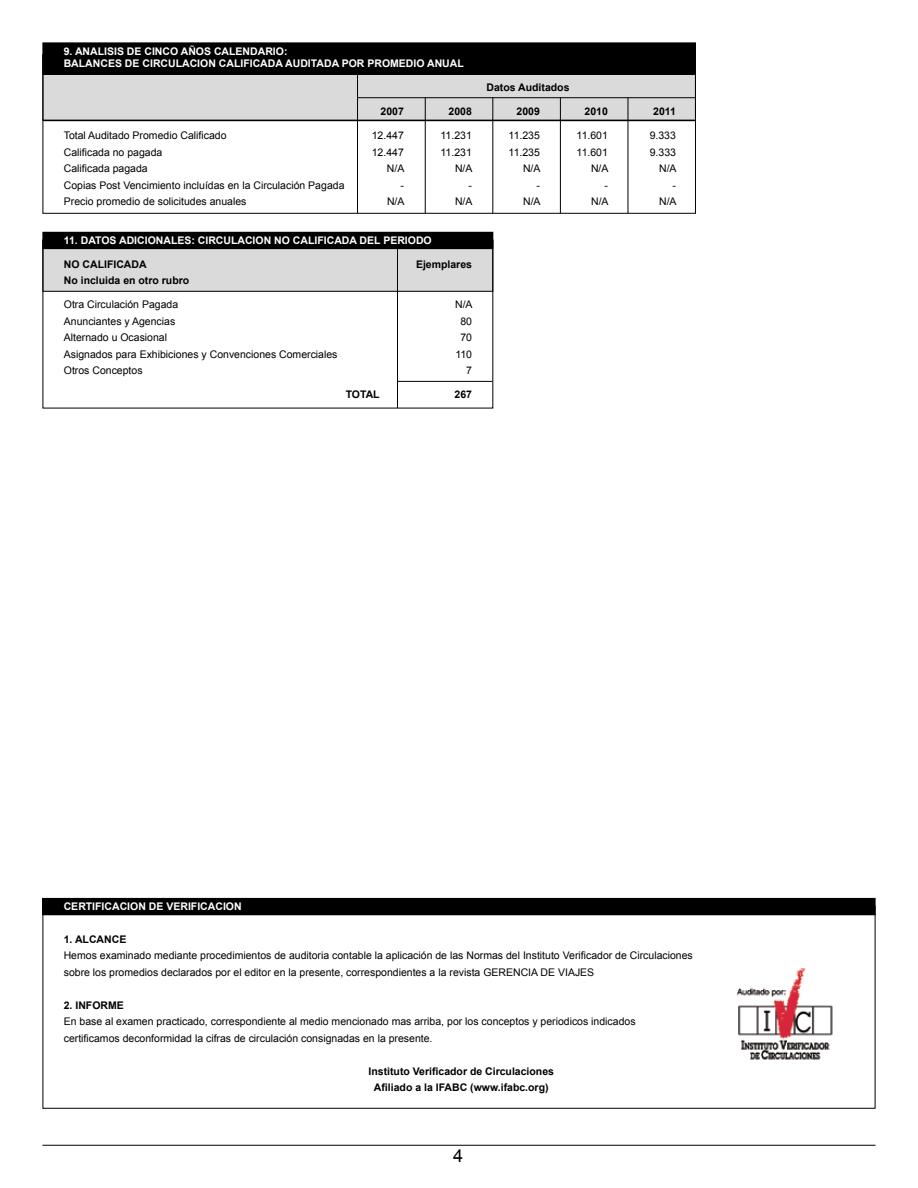
<style>
.page{position:relative;width:918px;height:1188px;background:#fff}
.page>*{position:absolute;margin:0;border:0;box-sizing:border-box;transform-origin:0 0}
.t1{font:18px "Arial";color:#000}
.t2{font:10.5px/16.5px "Arial";color:#000}
.t3{font:700 10.5px/16.5px "Arial";color:#000;text-align:center}
.t4{font:700 10.5px/12px "Arial";color:#fff}
</style>
<div class="page">
<hr style="left:42px;top:1145px;width:833px;height:1px;background:#000">
<div style="left:43px;top:55px;width:652px;height:65px;background:#dadada"></div>
<div style="left:43px;top:43px;width:652px;height:31px;background:#000"></div>
<div style="left:43px;top:43px;width:653px;height:32px;border:1px solid #000"></div>
<div style="left:43px;top:54px;width:653px;height:160px;border:1px solid #000"></div>
<hr style="left:357px;top:74px;width:1px;height:139px;background:#000">
<hr style="left:358px;top:97px;width:338px;height:1px;background:#000">
<hr style="left:425px;top:98px;width:1px;height:115px;background:#000">
<hr style="left:492px;top:98px;width:1px;height:115px;background:#000">
<hr style="left:560px;top:98px;width:1px;height:115px;background:#000">
<hr style="left:628px;top:98px;width:1px;height:115px;background:#000">
<hr style="left:43px;top:120px;width:653px;height:1px;background:#000">
<div style="left:43px;top:240px;width:450px;height:51px;background:#dadada"></div>
<div style="left:43px;top:240px;width:450px;height:52px;border:1px solid #000"></div>
<div style="left:43px;top:232px;width:450px;height:17px;background:#000"></div>
<div style="left:43px;top:240px;width:450px;height:168px;border:1px solid #000"></div>
<hr style="left:397px;top:247px;width:1px;height:161px;background:#000">
<hr style="left:398px;top:381px;width:94px;height:1px;background:#000">
<div style="left:43px;top:898px;width:832px;height:17px;background:#000"></div>
<div style="left:43px;top:906px;width:832px;height:203px;border:1px solid #000"></div>
<img style="left:737px;top:968px;width:96px;height:92px">
<p class="t4" style="left:64px;top:46px;width:402px">9. ANALISIS DE CINCO AÑOS CALENDARIO:<br>BALANCES DE CIRCULACION CALIFICADA AUDITADA POR PROMEDIO ANUAL</p>
<p class="t3" style="left:487px;top:80px;width:85px">Datos Auditados</p>
<p class="t3" style="left:381px;top:104px;width:25px">2007</p>
<p class="t3" style="left:449px;top:104px;width:25px">2008</p>
<p class="t3" style="left:517px;top:104px;width:25px">2009</p>
<p class="t3" style="left:585px;top:104px;width:25px">2010</p>
<p class="t3" style="left:653px;top:104px;width:24px">2011</p>
<p class="t2" style="left:64px;top:127px;width:164px">Total Auditado Promedio Calificado</p>
<p class="t2" style="left:372px;top:127px;width:34px">12.447</p>
<p class="t2" style="left:441px;top:127px;width:33px">11.231</p>
<p class="t2" style="left:509px;top:127px;width:33px">11.235</p>
<p class="t2" style="left:577px;top:127px;width:33px">11.601</p>
<p class="t2" style="left:650px;top:127px;width:28px">9.333</p>
<p class="t2" style="left:64px;top:144px;width:100px">Calificada no pagada</p>
<p class="t2" style="left:372px;top:144px;width:34px">12.447</p>
<p class="t2" style="left:441px;top:144px;width:33px">11.231</p>
<p class="t2" style="left:509px;top:144px;width:33px">11.235</p>
<p class="t2" style="left:577px;top:144px;width:33px">11.601</p>
<p class="t2" style="left:650px;top:144px;width:28px">9.333</p>
<p class="t2" style="left:64px;top:160px;width:86px">Calificada pagada</p>
<p class="t2" style="left:387px;top:160px;width:19px">N/A</p>
<p class="t2" style="left:455px;top:160px;width:19px">N/A</p>
<p class="t2" style="left:523px;top:160px;width:19px">N/A</p>
<p class="t2" style="left:591px;top:160px;width:19px">N/A</p>
<p class="t2" style="left:659px;top:160px;width:19px">N/A</p>
<p class="t2" style="left:64px;top:177px;width:282px">Copias Post Vencimiento incluídas en la Circulación Pagada</p>
<p class="t2" style="left:400px;top:177px;width:5px">-</p>
<p class="t2" style="left:468px;top:177px;width:5px">-</p>
<p class="t2" style="left:537px;top:177px;width:5px">-</p>
<p class="t2" style="left:605px;top:177px;width:5px">-</p>
<p class="t2" style="left:673px;top:177px;width:5px">-</p>
<p class="t2" style="left:64px;top:193px;width:184px">Precio promedio de solicitudes anuales</p>
<p class="t2" style="left:387px;top:193px;width:19px">N/A</p>
<p class="t2" style="left:455px;top:193px;width:19px">N/A</p>
<p class="t2" style="left:523px;top:193px;width:19px">N/A</p>
<p class="t2" style="left:591px;top:193px;width:19px">N/A</p>
<p class="t2" style="left:659px;top:193px;width:19px">N/A</p>
<p class="t4" style="left:64px;top:234px;width:369px">11. DATOS ADICIONALES: CIRCULACION NO CALIFICADA DEL PERIODO</p>
<p class="t3" style="left:64px;top:256px;width:84px">NO CALIFICADA</p>
<p class="t3" style="left:416px;top:256px;width:58px">Ejemplares</p>
<p class="t3" style="left:64px;top:273px;width:127px">No incluida en otro rubro</p>
<p class="t2" style="left:64px;top:296px;width:116px">Otra Circulación Pagada</p>
<p class="t2" style="left:455px;top:296px;width:19px">N/A</p>
<p class="t2" style="left:64px;top:313px;width:113px">Anunciantes y Agencias</p>
<p class="t2" style="left:460px;top:313px;width:13px">80</p>
<p class="t2" style="left:64px;top:329px;width:105px">Alternado u Ocasional</p>
<p class="t2" style="left:460px;top:329px;width:13px">70</p>
<p class="t2" style="left:64px;top:346px;width:275px">Asignados para Exhibiciones y Convenciones Comerciales</p>
<p class="t2" style="left:455px;top:346px;width:18px">110</p>
<p class="t2" style="left:64px;top:362px;width:80px">Otros Conceptos</p>
<p class="t2" style="left:466px;top:362px;width:7px">7</p>
<p class="t3" style="left:346px;top:387px;width:36px">TOTAL</p>
<p class="t3" style="left:455px;top:387px;width:19px">267</p>
<p class="t4" style="left:64px;top:900px;width:179px">CERTIFICACION DE VERIFICACION</p>
<p class="t3" style="left:64px;top:931px;width:64px">1. ALCANCE</p>
<p class="t2" style="left:64px;top:947px;width:631px">Hemos examinado mediante procedimientos de auditoria contable la aplicación de las Normas del Instituto Verificador de Circulaciones sobre los promedios declarados por el editor en la presente, correspondientes a la revista GERENCIA DE VIAJES</p>
<p class="t3" style="left:64px;top:997px;width:62px">2. INFORME</p>
<p class="t2" style="left:64px;top:1013px;width:573px">En base al examen practicado, correspondiente al medio mencionado mas arriba, por los conceptos y periodicos indicados certificamos deconformidad la cifras de circulación consignadas en la presente.</p>
<p class="t3" style="left:369px;top:1063px;width:187px">Instituto Verificador de Circulaciones<br>Afiliado a la IFABC (www.ifabc.org)</p>
<h1 class="t1" style="left:453px;top:1144px;width:12px">4</h1>
</div>
